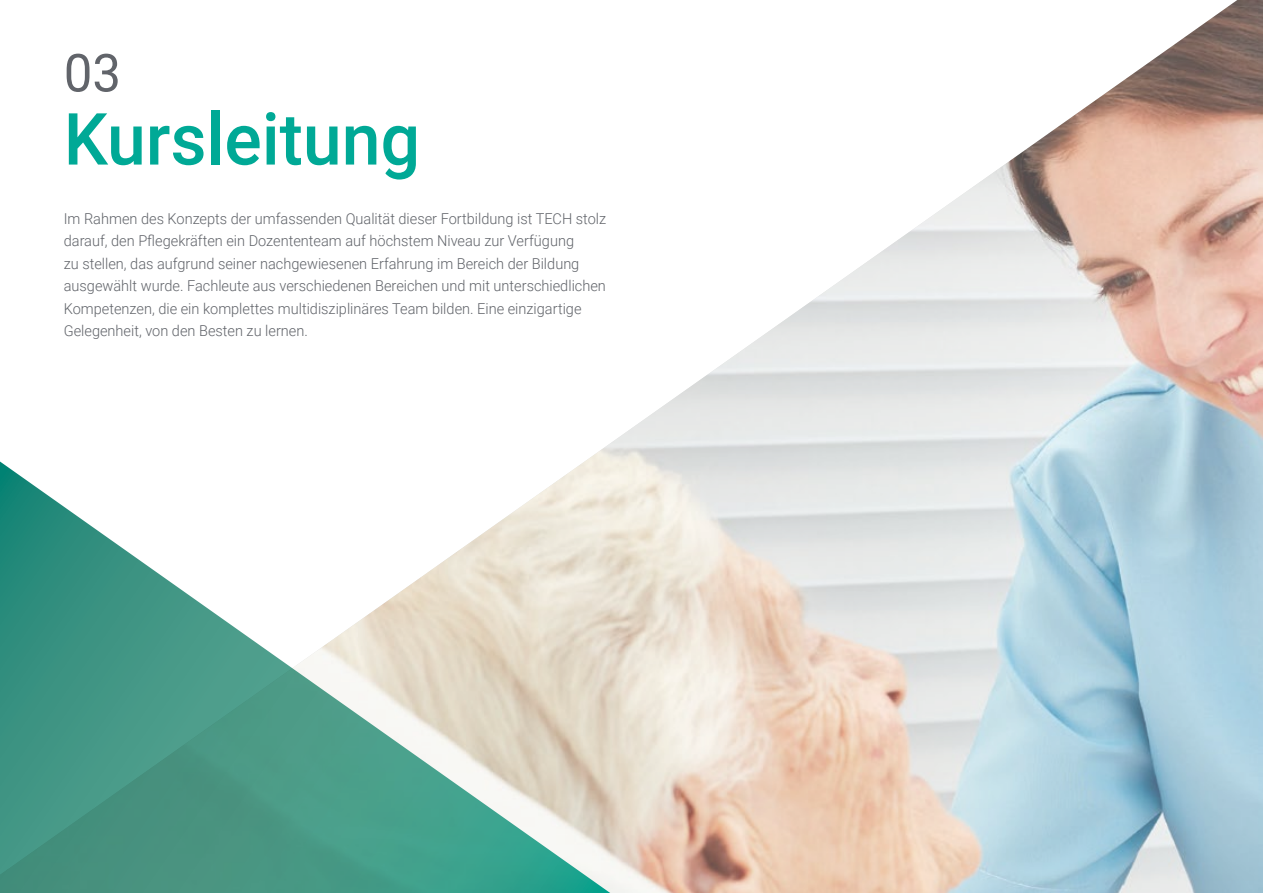
<style>
.page{position:relative;width:1263px;height:893px;background:#fff}
.page>*{position:absolute;margin:0;border:0;box-sizing:border-box;transform-origin:0 0}
.t1{font:500 72px "Roboto";color:#00a996}
.t2{font:52.5px "Roboto";color:#61646a}
.t3{font:300 15px/22.5px "Roboto";color:#61646a}
</style>
<div class="page">
<img style="left:607px;top:0;width:656px;height:893px">
<svg style="left:0;top:446px;width:640px;height:447px"></svg>
<h2 class="t2" style="left:64px;top:36px;width:59px">03</h2>
<h1 class="t1" style="left:64px;top:89px;width:358px">Kursleitung</h1>
<p class="t3" style="left:64px;top:207px;width:544px">Im Rahmen des Konzepts der umfassenden Qualität dieser Fortbildung ist TECH stolz darauf, den Pflegekräften ein Dozententeam auf höchstem Niveau zur Verfügung<br>zu stellen, das aufgrund seiner nachgewiesenen Erfahrung im Bereich der Bildung ausgewählt wurde. Fachleute aus verschiedenen Bereichen und mit unterschiedlichen Kompetenzen, die ein komplettes multidisziplinäres Team bilden. Eine einzigartige Gelegenheit, von den Besten zu lernen.</p>
</div>
